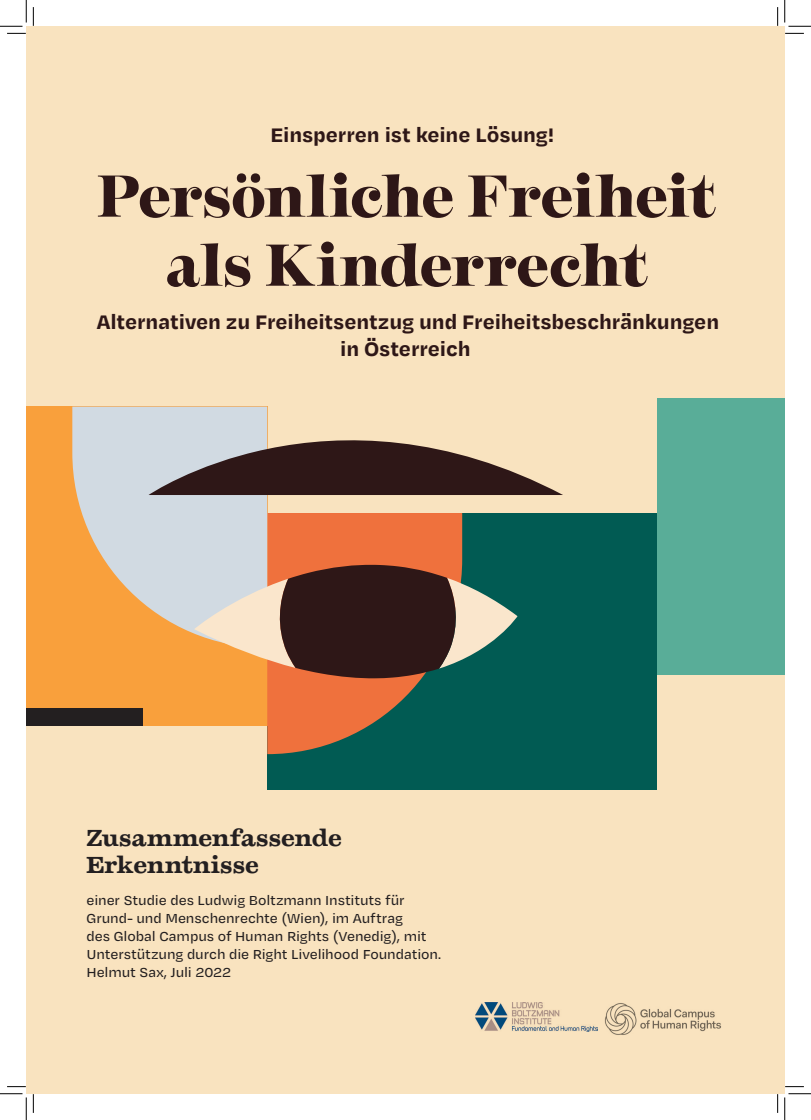
<style>
.page{position:relative;width:811px;height:1120px;background:#fff}
.page>*{position:absolute;margin:0;border:0;box-sizing:border-box;transform-origin:0 0}
.Cover___Title{font:900 57.5px/69px "Temeraire Display";letter-spacing:-.025em;color:#2e1717;text-align:center}
.COVER___Header{font:700 22.5px/27.5px "Degular Text";letter-spacing:-.005em;color:#2e1717;text-align:center}
.COVER___Header-2{font:700 22.5px/27px "Temeraire";letter-spacing:-.005em;color:#231f20}
.COVER___Body_Text{font:500 15px/18px "Degular Text";letter-spacing:-.01em;color:#231f20}
</style>
<div class="page">
<div style="left:26px;top:26px;width:759px;height:1067px;background:#f9e3bf"></div>
<div style="left:657px;top:397px;width:128px;height:277px;background:#59ad98"></div>
<div style="left:267px;top:513px;width:390px;height:276px;background:#015b53"></div>
<div style="left:26px;top:406px;width:241px;height:319px;background:#f9a03c"></div>
<svg style="left:267px;top:513px;width:195px;height:241px;fill:#ef713d"></svg>
<svg style="left:72px;top:406px;width:195px;height:228px;fill:#d1dae2"></svg>
<div style="left:26px;top:707px;width:117px;height:18px;background:#231f20"></div>
<svg style="left:148px;top:406px;width:415px;height:89px"></svg>
<svg style="left:194px;top:564px;width:323px;height:114px"></svg>
<img style="left:605px;top:1003px;width:116px;height:32px">
<img style="left:475px;top:1002px;width:122px;height:29px">
<svg style="left:7px;top:33px;width:19px;height:1px"></svg>
<svg style="left:33px;top:7px;width:1px;height:19px"></svg>
<svg style="left:33px;top:1093px;width:1px;height:19px"></svg>
<svg style="left:777px;top:1093px;width:1px;height:19px"></svg>
<svg style="left:0;top:0;width:27px;height:27px"></svg>
<svg style="left:0;top:1093px;width:27px;height:26px"></svg>
<svg style="left:777px;top:0;width:34px;height:34px"></svg>
<svg style="left:784px;top:1093px;width:27px;height:26px"></svg>
<p class="COVER___Header" style="left:270px;top:120px;width:285px">Einsperren ist keine Lösung!</p>
<p class="Cover___Title" style="left:98px;top:162px;width:621px">Persönliche Freiheit als Kinderrecht</p>
<p class="COVER___Header" style="left:97px;top:306px;width:624px">Alternativen zu Freiheitsentzug und Freiheitsbeschränkungen in Österreich</p>
<p class="COVER___Header-2" style="left:86px;top:824px;width:257px">Zusammenfassende<br>Erkenntnisse</p>
<p class="COVER___Body_Text" style="left:86px;top:890px;width:356px">einer Studie des Ludwig Boltzmann Instituts für Grund- und Menschenrechte (Wien), im Auftrag<br>des Global Campus of Human Rights (Venedig), mit Unterstützung durch die Right Livelihood Foundation.</p>
<p class="COVER___Body_Text" style="left:86px;top:962px;width:146px">Helmut Sax, Juli 2022</p>
</div>
